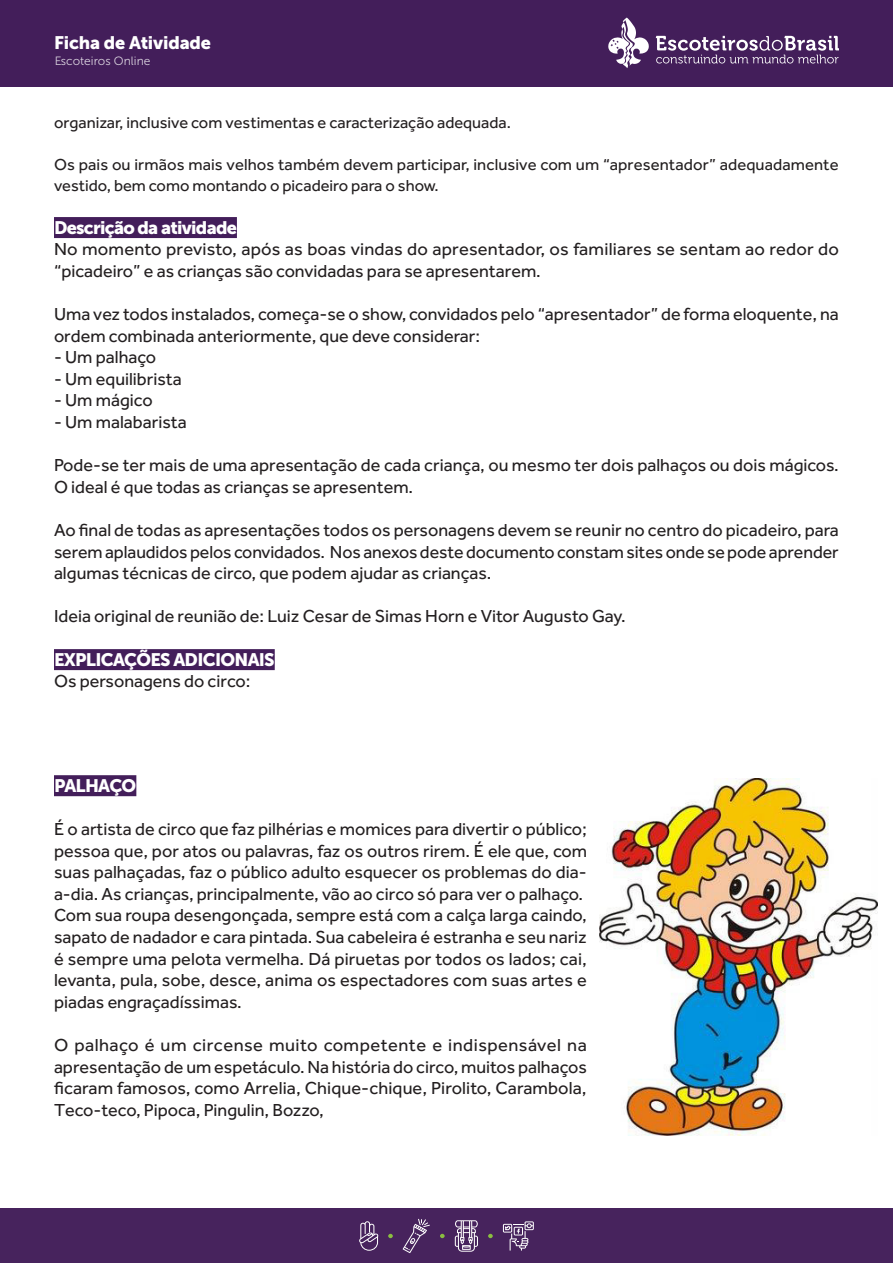
<style>
.page{position:relative;width:893px;height:1263px;background:#fff}
.page>*{position:absolute;margin:0;border:0;box-sizing:border-box;transform-origin:0 0}
.t1{font:18px/21.6px "Effra";color:#231f20;text-align:justify}
.t2{font:18px "Museo Sans 900";letter-spacing:-.04em;color:#fff}
.t3{font:18px "Museo Sans 900";letter-spacing:-.01em;color:#fff}
.t4{font:16.5px/21px "Effra";color:#231f20}
.t5{font:12px "Museo Sans 300";color:#fff}
</style>
<div class="page">
<div style="left:0;top:0;width:893px;height:87px;background:#431e5a"></div>
<div style="left:0;top:1209px;width:893px;height:54px;background:#431e5a"></div>
<svg style="left:608px;top:18px;width:41px;height:50px"></svg>
<svg style="left:656px;top:36px;width:183px;height:28px"></svg>
<svg style="left:403px;top:1219px;width:27px;height:34px"></svg>
<svg style="left:359px;top:1221px;width:19px;height:30px"></svg>
<svg style="left:455px;top:1220px;width:23px;height:32px"></svg>
<svg style="left:503px;top:1221px;width:31px;height:29px"></svg>
<svg style="left:388px;top:1234px;width:5px;height:4px"></svg>
<svg style="left:440px;top:1234px;width:5px;height:4px"></svg>
<svg style="left:488px;top:1234px;width:5px;height:4px"></svg>
<div style="left:54px;top:217px;width:183px;height:21px;background:#431e5a"></div>
<div style="left:54px;top:649px;width:221px;height:21px;background:#431e5a"></div>
<div style="left:54px;top:775px;width:82px;height:21px;background:#431e5a"></div>
<img style="left:599px;top:778px;width:278px;height:357px">
<p class="t3" style="left:54px;top:33px;width:158px">Ficha de Atividade</p>
<p class="t5" style="left:54px;top:54px;width:98px">Escoteiros Online</p>
<p class="t4" style="left:54px;top:112px;width:458px">organizar, inclusive com vestimentas e caracterização adequada.</p>
<p class="t4" style="left:54px;top:154px;width:786px">Os pais ou irmãos mais velhos também devem participar, inclusive com um “apresentador” adequadamente vestido, bem como montando o picadeiro para o show.</p>
<p class="t2" style="left:54px;top:217px;width:184px">Descrição da atividade</p>
<p class="t1" style="left:54px;top:238px;width:787px">No momento previsto, após as boas vindas do apresentador, os familiares se sentam ao redor do “picadeiro” e as crianças são convidadas para se apresentarem.</p>
<p class="t1" style="left:54px;top:303px;width:786px">Uma vez todos instalados, começa-se o show, convidados pelo “apresentador” de forma eloquente, na ordem combinada anteriormente, que deve considerar:</p>
<p class="t1" style="left:54px;top:346px;width:104px">- Um palhaço</p>
<p class="t1" style="left:54px;top:368px;width:129px">- Um equilibrista</p>
<p class="t1" style="left:54px;top:389px;width:100px">- Um mágico</p>
<p class="t1" style="left:54px;top:411px;width:134px">- Um malabarista</p>
<p class="t1" style="left:54px;top:454px;width:786px">Pode-se ter mais de uma apresentação de cada criança, ou mesmo ter dois palhaços ou dois mágicos.<br>O ideal é que todas as crianças se apresentem.</p>
<p class="t1" style="left:54px;top:519px;width:786px">Ao final de todas as apresentações todos os personagens devem se reunir no centro do picadeiro, para serem aplaudidos pelos convidados. Nos anexos deste documento constam sites onde se pode aprender algumas técnicas de circo, que podem ajudar as crianças.</p>
<p class="t1" style="left:54px;top:605px;width:573px">Ideia original de reunião de: Luiz Cesar de Simas Horn e Vitor Augusto Gay.</p>
<p class="t2" style="left:54px;top:649px;width:222px">EXPLICAÇÕES ADICIONAIS</p>
<p class="t1" style="left:54px;top:670px;width:198px">Os personagens do circo:</p>
<p class="t2" style="left:54px;top:775px;width:84px">PALHAÇO</p>
<p class="t1" style="left:54px;top:818px;width:535px">É o artista de circo que faz pilhérias e momices para divertir o público; pessoa que, por atos ou palavras, faz os outros rirem. É ele que, com suas palhaçadas, faz o público adulto esquecer os problemas do dia&shy;a-dia. As crianças, principalmente, vão ao circo só para ver o palhaço.</p>
<p class="t1" style="left:54px;top:904px;width:534px">Com sua roupa desengonçada, sempre está com a calça larga caindo, sapato de nadador e cara pintada. Sua cabeleira é estranha e seu nariz é sempre uma pelota vermelha. Dá piruetas por todos os lados; cai, levanta, pula, sobe, desce, anima os espectadores com suas artes e piadas engraçadíssimas.</p>
<p class="t1" style="left:54px;top:1034px;width:534px">O palhaço é um circense muito competente e indispensável na apresentação de um espetáculo. Na história do circo, muitos palhaços ficaram famosos, como Arrelia, Chique-chique, Pirolito, Carambola, Teco-teco, Pipoca, Pingulin, Bozzo,</p>
</div>
